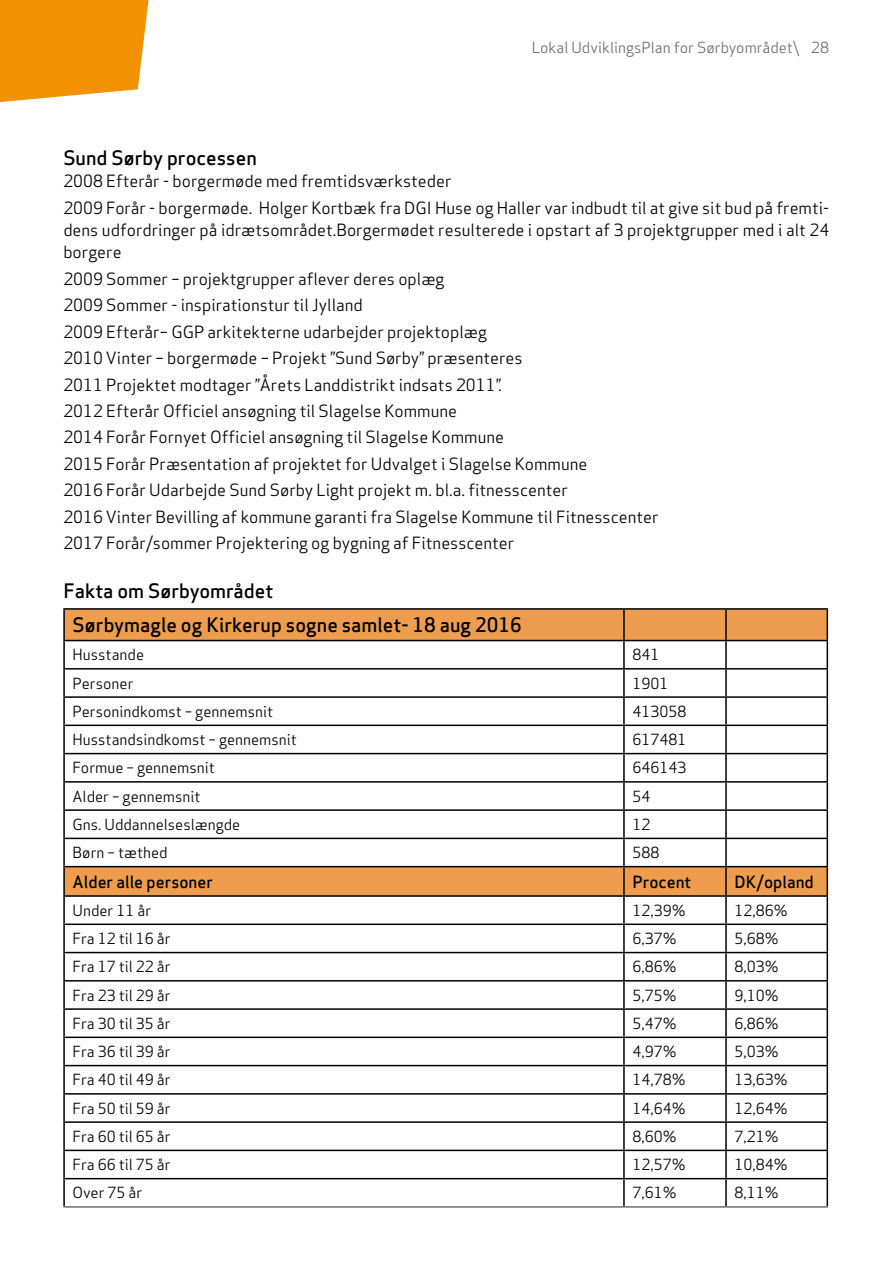
<style>
.page{position:relative;width:893px;height:1263px;background:#fff}
.page>*{position:absolute;margin:0;border:0;box-sizing:border-box;transform-origin:0 0}
.t1{font:500 19.5px/34.2px "Apex Sans";color:#000}
.t2{font:16.5px/26.4px "Apex Sans";color:#000}
.t3{font:500 16.5px "Apex Sans";color:#000}
.t4{font:15px "Apex Sans";color:#000}
.t5{font:15px "Apex Sans";color:#706f6f}
</style>
<div class="page">
<hr style="left:63px;top:608px;width:561px;height:2px;background:#000">
<hr style="left:63px;top:610px;width:2px;height:30px;background:#000">
<hr style="left:624px;top:608px;width:102px;height:2px;background:#000">
<hr style="left:726px;top:608px;width:102px;height:2px;background:#000">
<hr style="left:63px;top:640px;width:561px;height:1px;background:#000">
<hr style="left:63px;top:641px;width:2px;height:27px;background:#000">
<hr style="left:63px;top:668px;width:561px;height:1px;background:#000">
<hr style="left:63px;top:669px;width:2px;height:27px;background:#000">
<hr style="left:63px;top:696px;width:561px;height:2px;background:#000">
<hr style="left:63px;top:698px;width:2px;height:27px;background:#000">
<hr style="left:63px;top:725px;width:561px;height:1px;background:#000">
<hr style="left:63px;top:726px;width:2px;height:27px;background:#000">
<hr style="left:63px;top:753px;width:561px;height:1px;background:#000">
<hr style="left:63px;top:754px;width:2px;height:27px;background:#000">
<hr style="left:63px;top:781px;width:561px;height:2px;background:#000">
<hr style="left:63px;top:783px;width:2px;height:26px;background:#000">
<hr style="left:63px;top:809px;width:561px;height:2px;background:#000">
<hr style="left:63px;top:811px;width:2px;height:27px;background:#000">
<hr style="left:63px;top:838px;width:561px;height:1px;background:#000">
<hr style="left:63px;top:839px;width:2px;height:27px;background:#000">
<hr style="left:63px;top:866px;width:561px;height:1px;background:#000">
<hr style="left:63px;top:867px;width:2px;height:28px;background:#000">
<hr style="left:63px;top:895px;width:561px;height:2px;background:#000">
<hr style="left:63px;top:897px;width:2px;height:26px;background:#000">
<hr style="left:63px;top:923px;width:561px;height:2px;background:#000">
<hr style="left:63px;top:925px;width:2px;height:27px;background:#000">
<hr style="left:63px;top:952px;width:561px;height:1px;background:#000">
<hr style="left:63px;top:953px;width:2px;height:27px;background:#000">
<hr style="left:63px;top:980px;width:561px;height:1px;background:#000">
<hr style="left:63px;top:981px;width:2px;height:27px;background:#000">
<hr style="left:63px;top:1008px;width:561px;height:2px;background:#000">
<hr style="left:63px;top:1010px;width:2px;height:26px;background:#000">
<hr style="left:63px;top:1036px;width:561px;height:2px;background:#000">
<hr style="left:63px;top:1038px;width:2px;height:27px;background:#000">
<hr style="left:63px;top:1065px;width:561px;height:1px;background:#000">
<hr style="left:63px;top:1066px;width:2px;height:27px;background:#000">
<hr style="left:63px;top:1093px;width:561px;height:1px;background:#000">
<hr style="left:63px;top:1094px;width:2px;height:27px;background:#000">
<hr style="left:63px;top:1121px;width:561px;height:2px;background:#000">
<hr style="left:63px;top:1123px;width:2px;height:26px;background:#000">
<hr style="left:63px;top:1149px;width:561px;height:2px;background:#000">
<hr style="left:63px;top:1151px;width:2px;height:27px;background:#000">
<hr style="left:63px;top:1178px;width:561px;height:1px;background:#000">
<hr style="left:63px;top:1179px;width:2px;height:27px;background:#000">
<svg style="left:64px;top:609px;width:764px;height:597px"></svg>
<hr style="left:63px;top:1206px;width:561px;height:2px;background:#706f6f">
<hr style="left:624px;top:1206px;width:102px;height:2px;background:#706f6f">
<hr style="left:726px;top:1206px;width:102px;height:2px;background:#706f6f">
<svg style="left:0;top:0;width:149px;height:102px;background:#f49c19"></svg>
<p class="t5" style="left:532px;top:36px;width:299px">Lokal UdviklingsPlan for Sørbyområdet\ 28</p>
<p class="t1" style="left:63px;top:138px;width:195px">Sund Sørby processen</p>
<p class="t2" style="left:63px;top:167px;width:767px">2008 Efterår - borgermøde med fremtidsværksteder<br>2009 Forår - borgermøde. Holger Kortbæk fra DGI Huse og Haller var indbudt til at give sit bud på fremti-</p>
<p class="t2" style="left:63px;top:217px;width:767px;line-height:22.2px">dens udfordringer på idrætsområdet.Borgermødet resulterede i opstart af 3 projektgrupper med i alt 24 borgere</p>
<p class="t2" style="left:63px;top:264px;width:597px">2009 Sommer – projektgrupper aflever deres oplæg<br>2009 Sommer - inspirationstur til Jylland<br>2009 Efterår– GGP arkitekterne udarbejder projektoplæg<br>2010 Vinter – borgermøde – Projekt ”Sund Sørby” præsenteres<br>2011 Projektet modtager ”Årets Landdistrikt indsats 2011”.<br>2012 Efterår Officiel ansøgning til Slagelse Kommune<br>2014 Forår Fornyet Officiel ansøgning til Slagelse Kommune<br>2015 Forår Præsentation af projektet for Udvalget i Slagelse Kommune<br>2016 Forår Udarbejde Sund Sørby Light projekt m. bl.a. fitnesscenter<br>2016 Vinter Bevilling af kommune garanti fra Slagelse Kommune til Fitnesscenter 2017 Forår/sommer Projektering og bygning af Fitnesscenter</p>
<p class="t1" style="left:73px;top:571px;width:451px;text-indent:-9px">Fakta om Sørbyområdet<br>Sørbymagle og Kirkerup sogne samlet- 18 aug 2016</p>
<p class="t4" style="left:73px;top:642px;width:73px">Husstande</p>
<p class="t4" style="left:632px;top:642px;width:28px">841</p>
<p class="t4" style="left:73px;top:671px;width:62px">Personer</p>
<p class="t4" style="left:632px;top:671px;width:37px">1901</p>
<p class="t4" style="left:73px;top:699px;width:202px">Personindkomst – gennemsnit</p>
<p class="t4" style="left:632px;top:699px;width:55px">413058</p>
<p class="t4" style="left:73px;top:727px;width:226px">Husstandsindkomst – gennemsnit</p>
<p class="t4" style="left:632px;top:727px;width:55px">617481</p>
<p class="t4" style="left:73px;top:755px;width:144px">Formue – gennemsnit</p>
<p class="t4" style="left:632px;top:755px;width:55px">646143</p>
<p class="t4" style="left:73px;top:784px;width:129px">Alder – gennemsnit</p>
<p class="t4" style="left:632px;top:784px;width:19px">54</p>
<p class="t4" style="left:73px;top:812px;width:169px">Gns. Uddannelseslængde</p>
<p class="t4" style="left:632px;top:812px;width:19px">12</p>
<p class="t4" style="left:73px;top:840px;width:97px">Børn – tæthed</p>
<p class="t4" style="left:632px;top:840px;width:28px">588</p>
<p class="t3" style="left:73px;top:867px;width:142px">Alder alle personer</p>
<p class="t3" style="left:632px;top:867px;width:60px">Procent</p>
<p class="t3" style="left:734px;top:867px;width:81px">DK/opland</p>
<p class="t4" style="left:73px;top:898px;width:80px">Under 11 år</p>
<p class="t4" style="left:632px;top:898px;width:55px">12,39%</p>
<p class="t4" style="left:734px;top:898px;width:55px">12,86%</p>
<p class="t4" style="left:73px;top:926px;width:100px">Fra 12 til 16 år</p>
<p class="t4" style="left:632px;top:926px;width:46px">6,37%</p>
<p class="t4" style="left:734px;top:926px;width:46px">5,68%</p>
<p class="t4" style="left:73px;top:954px;width:100px">Fra 17 til 22 år</p>
<p class="t4" style="left:632px;top:954px;width:46px">6,86%</p>
<p class="t4" style="left:734px;top:954px;width:46px">8,03%</p>
<p class="t4" style="left:73px;top:983px;width:100px">Fra 23 til 29 år</p>
<p class="t4" style="left:632px;top:983px;width:46px">5,75%</p>
<p class="t4" style="left:734px;top:983px;width:46px">9,10%</p>
<p class="t4" style="left:73px;top:1011px;width:100px">Fra 30 til 35 år</p>
<p class="t4" style="left:632px;top:1011px;width:46px">5,47%</p>
<p class="t4" style="left:734px;top:1011px;width:46px">6,86%</p>
<p class="t4" style="left:73px;top:1039px;width:100px">Fra 36 til 39 år</p>
<p class="t4" style="left:632px;top:1039px;width:46px">4,97%</p>
<p class="t4" style="left:734px;top:1039px;width:46px">5,03%</p>
<p class="t4" style="left:73px;top:1067px;width:100px">Fra 40 til 49 år</p>
<p class="t4" style="left:632px;top:1067px;width:55px">14,78%</p>
<p class="t4" style="left:734px;top:1067px;width:55px">13,63%</p>
<p class="t4" style="left:73px;top:1096px;width:100px">Fra 50 til 59 år</p>
<p class="t4" style="left:632px;top:1096px;width:55px">14,64%</p>
<p class="t4" style="left:734px;top:1096px;width:55px">12,64%</p>
<p class="t4" style="left:73px;top:1124px;width:100px">Fra 60 til 65 år</p>
<p class="t4" style="left:632px;top:1124px;width:46px">8,60%</p>
<p class="t4" style="left:734px;top:1124px;width:46px">7,21%</p>
<p class="t4" style="left:73px;top:1152px;width:100px">Fra 66 til 75 år</p>
<p class="t4" style="left:632px;top:1152px;width:55px">12,57%</p>
<p class="t4" style="left:734px;top:1152px;width:55px">10,84%</p>
<p class="t4" style="left:73px;top:1181px;width:71px">Over 75 år</p>
<p class="t4" style="left:632px;top:1181px;width:46px">7,61%</p>
<p class="t4" style="left:734px;top:1181px;width:46px">8,11%</p>
</div>
